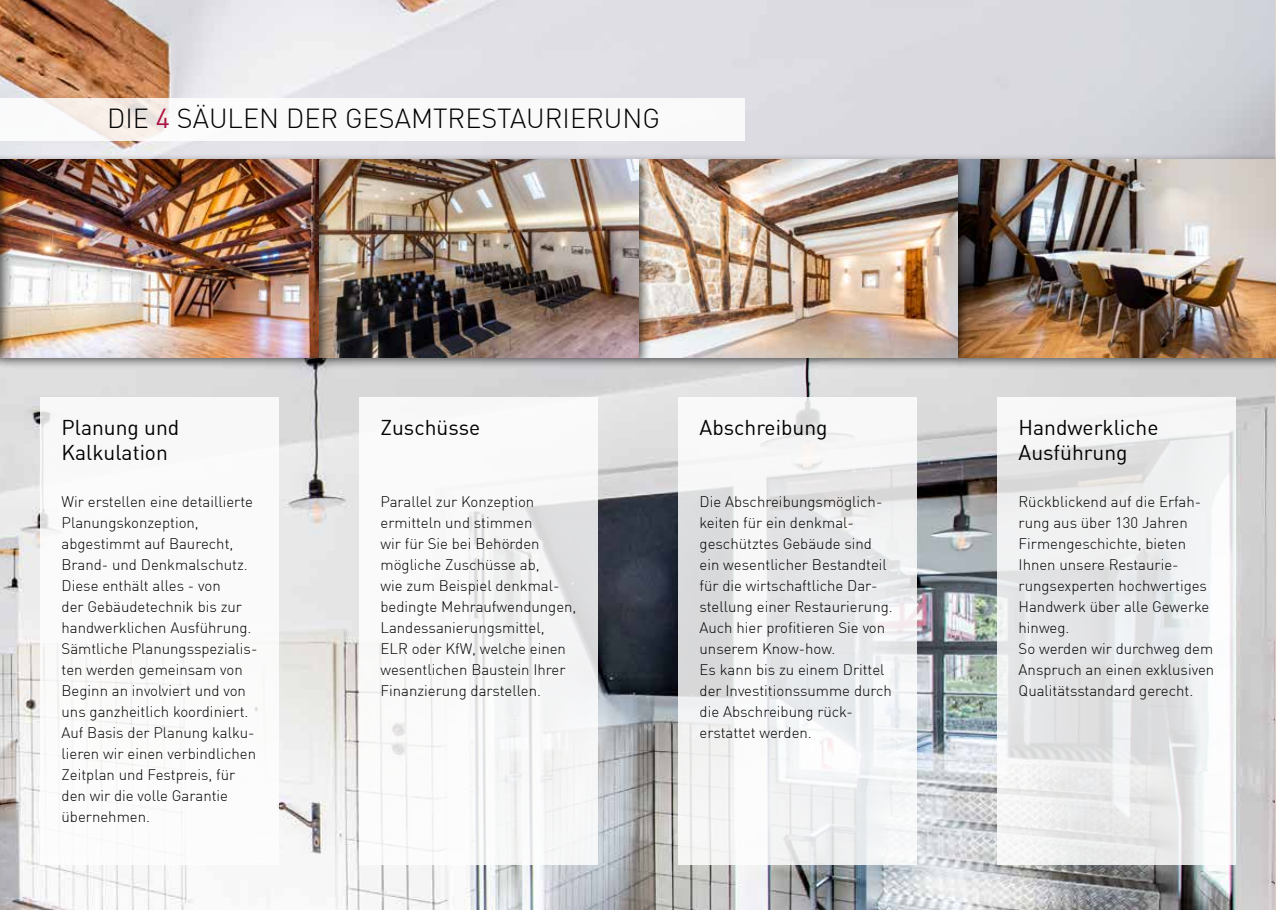
<style>
.page{position:relative;width:1276px;height:910px;background:#fff}
.page>*{position:absolute;margin:0;border:0;box-sizing:border-box;transform-origin:0 0}
.t1{font:300 27px "DIN Offc";color:#000}
.t2{font:21px/25.2px "DIN Offc";color:#000}
.t3{font:300 15px/21px "DIN Offc";color:#000}
.s1{font-weight:400;color:#ad1548}
</style>
<div class="page">
<img style="left:0;top:0;width:1275px;height:910px">
<img style="left:1275px;top:0;width:1px;height:910px">
<div style="left:359px;top:398px;width:238px;height:467px;background:#fefefe"></div>
<div style="left:40px;top:398px;width:239px;height:467px;background:#fefefe"></div>
<svg style="left:678px;top:398px;width:238px;height:467px;fill:#f1f2f2"></svg>
<svg style="left:997px;top:398px;width:238px;height:467px;fill:#edeeef"></svg>
<div style="left:0;top:98px;width:744px;height:42px;background:#fff"></div>
<div style="left:951px;top:153px;width:325px;height:216px;background:#000;opacity:.6"></div>
<img style="left:969px;top:159px;width:307px;height:198px">
<div style="left:632px;top:153px;width:337px;height:216px;background:#000;opacity:.6"></div>
<div style="left:638px;top:159px;width:319px;height:198px;background:#000;opacity:.6"></div>
<div style="left:313px;top:153px;width:337px;height:216px;background:#000;opacity:.6"></div>
<div style="left:0;top:153px;width:331px;height:216px;background:#000;opacity:.6"></div>
<div style="left:0;top:153px;width:12px;height:215px;background:#000;opacity:.6"></div>
<img style="left:0;top:159px;width:1px;height:197px">
<h1 class="t1" style="left:107px;top:102px;width:554px">DIE <span class="s1">4</span> SÄULEN DER GESAMTRESTAURIERUNG</h1>
<h2 class="t2" style="left:62px;top:415px;width:119px">Planung und<br>Kalkulation</h2>
<h2 class="t2" style="left:380px;top:415px;width:101px">Zuschüsse</h2>
<h2 class="t2" style="left:699px;top:415px;width:129px">Abschreibung</h2>
<h2 class="t2" style="left:1018px;top:415px;width:141px">Handwerkliche<br>Ausführung</h2>
<p class="t3" style="left:62px;top:491px;width:197px">Wir erstellen eine detaillierte<br>Planungskonzeption, abgestimmt auf Baurecht,<br>Brand- und Denkmalschutz.<br>Diese enthält alles - von<br>der Gebäudetechnik bis zur handwerklichen Ausführung.<br>Sämtliche Planungsspezialis&shy;ten werden gemeinsam von<br>Beginn an involviert und von uns ganzheitlich koordiniert.<br>Auf Basis der Planung kalku&shy;lieren wir einen verbindlichen<br>Zeitplan und Festpreis, für den wir die volle Garantie übernehmen.</p>
<p class="t3" style="left:699px;top:491px;width:195px">Die Abschreibungsmöglich&shy;keiten für ein denkmal&shy;geschütztes Gebäude sind ein wesentlicher Bestandteil für die wirtschaftliche Dar&shy;stellung einer Restaurierung.<br>Auch hier profitieren Sie von unserem Know-how.<br>Es kann bis zu einem Drittel der Investitionssumme durch die Abschreibung rück&shy;erstattet werden.</p>
<p class="t3" style="left:1018px;top:491px;width:197px">Rückblickend auf die Erfah&shy;rung aus über 130 Jahren<br>Firmengeschichte, bieten<br>Ihnen unsere Restaurie&shy;rungsexperten hochwertiges<br>Handwerk über alle Gewerke hinweg.<br>So werden wir durchweg dem<br>Anspruch an einen exklusiven<br>Qualitätsstandard gerecht.</p>
<p class="t3" style="left:380px;top:491px;width:197px">Parallel zur Konzeption ermitteln und stimmen<br>wir für Sie bei Behörden mögliche Zuschüsse ab,<br>wie zum Beispiel denkmal&shy;bedingte Mehraufwendungen,<br>Landessanierungsmittel,<br>ELR oder KfW, welche einen wesentlichen Baustein Ihrer<br>Finanzierung darstellen.</p>
</div>
